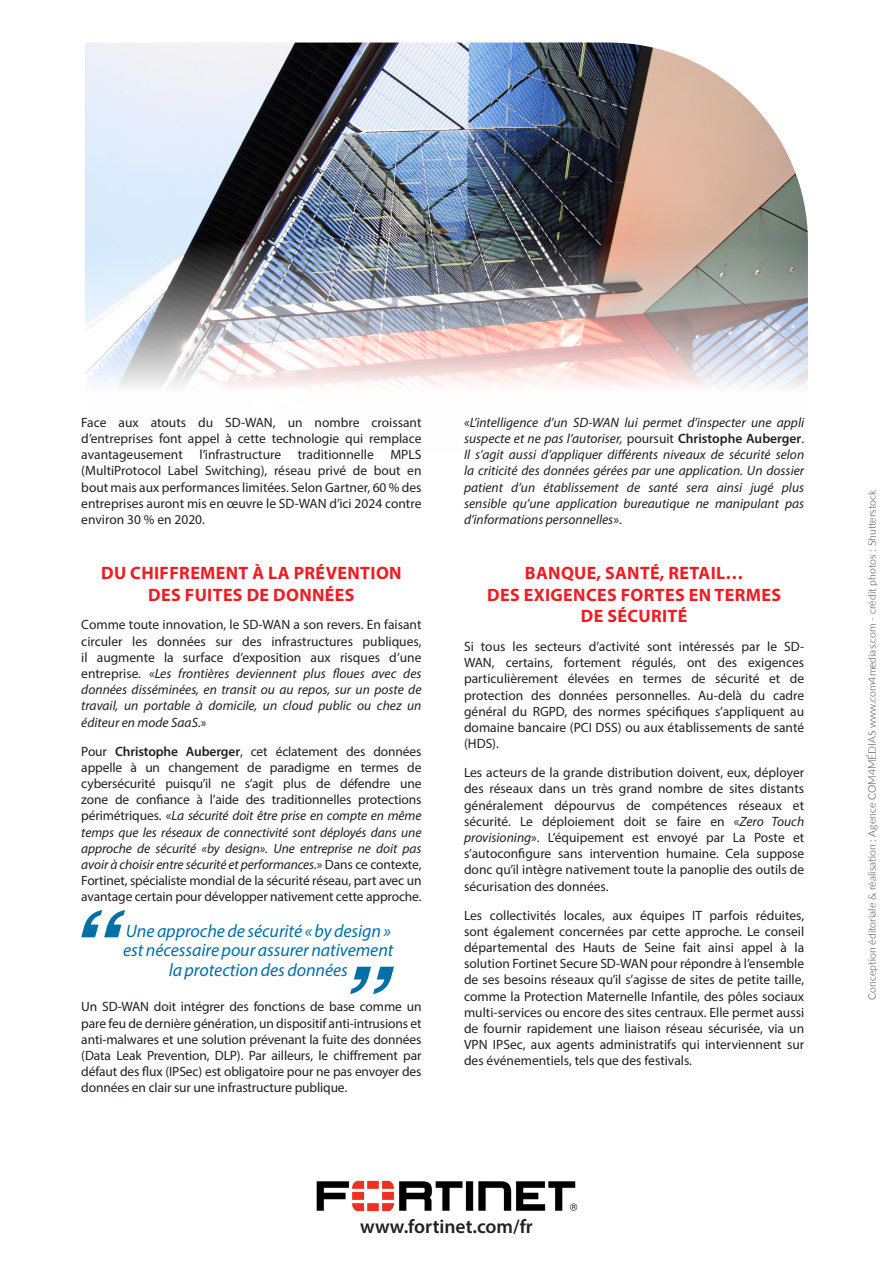
<style>
.page{position:relative;width:893px;height:1263px;background:#fff}
.page>*{position:absolute;margin:0;border:0;box-sizing:border-box;transform-origin:0 0}
.t1{font:600 19.5px "Myriad Pro";color:#231f20}
.t2{font:700 18px/21.6px "Myriad Pro";letter-spacing:.02em;color:#ee1d23;text-align:center}
.t3{font:italic 18px/19.5px "Myriad Pro";letter-spacing:-.005em;color:#0070a7;text-align:center}
.t4{font:13.5px/16.2px "Myriad Pro";color:#231f20;text-align:justify}
.t5{font:italic 13.5px/16.2px "Myriad Pro";color:#231f20;text-align:justify}
.t6{font:300 10.5px "Lato";color:#3e3e3f}
.s1{font-style:italic}
.s2{font-weight:600}
.s3{font-style:normal}
.s4{font-weight:600;font-style:normal}
</style>
<div class="page">
<img style="left:316px;top:1180px;width:262px;height:32px">
<img style="left:85px;top:43px;width:723px;height:344px">
<svg style="left:81px;top:910px;width:44px;height:27px"></svg>
<svg style="left:350px;top:967px;width:44px;height:27px"></svg>
<p class="t4" style="left:81px;top:414px;width:342px">Face aux atouts du SD-WAN, un nombre croissant d’entreprises font appel à cette technologie qui remplace avantageusement l’infrastructure traditionnelle MPLS (MultiProtocol Label Switching), réseau privé de bout en bout mais aux performances limitées. Selon Gartner, 60 % des entreprises auront mis en œuvre le SD-WAN d’ici 2024 contre environ 30 % en 2020.</p>
<h2 class="t2" style="left:101px;top:561px;width:302px">DU CHIFFREMENT À LA PRÉVENTION<br>DES FUITES DE DONNÉES</h2>
<p class="t4" style="left:81px;top:617px;width:342px">Comme toute innovation, le SD-WAN a son revers. En faisant circuler les données sur des infrastructures publiques, il augmente la surface d’exposition aux risques d’une entreprise. «<span class="s1">Les frontières deviennent plus floues avec des données disséminées, en transit ou au repos, sur un poste de travail, un portable à domicile, un cloud public ou chez un éditeur en mode SaaS.</span>»</p>
<p class="t4" style="left:81px;top:743px;width:342px">Pour <span class="s2">Christophe Auberger</span>, cet éclatement des données appelle à un changement de paradigme en termes de cybersécurité puisqu’il ne s’agit plus de défendre une zone de confiance à l’aide des traditionnelles protections périmétriques. «<span class="s1">La sécurité doit être prise en compte en même temps que les réseaux de connectivité sont déployés dans une approche de sécurité «by design». Une entreprise ne doit pas avoir à choisir entre sécurité et performances.</span>» Dans ce contexte, Fortinet, spécialiste mondial de la sécurité réseau, part avec un avantage certain pour développer nativement cette approche.</p>
<h2 class="t3" style="left:123px;top:920px;width:272px">Une approche de sécurité « by design » est nécessaire pour assurer nativement la protection des données</h2>
<p class="t4" style="left:81px;top:998px;width:342px">Un SD-WAN doit intégrer des fonctions de base comme un pare feu de dernière génération, un dispositif anti-intrusions et anti-malwares et une solution prévenant la fuite des données (Data Leak Prevention, DLP). Par ailleurs, le chiffrement par défaut des flux (IPSec) est obligatoire pour ne pas envoyer des données en clair sur une infrastructure publique.</p>
<p class="t5" style="left:464px;top:414px;width:342px"><span class="s3">«</span>L’intelligence d’un SD-WAN lui permet d’inspecter une appli suspecte et ne pas l’autoriser, <span class="s3">poursuit</span> <span class="s4">Christophe Auberger</span><span class="s3">.<br></span>Il s’agit aussi d’appliquer différents niveaux de sécurité selon la criticité des données gérées par une application. Un dossier patient d’un établissement de santé sera ainsi jugé plus sensible qu’une application bureautique ne manipulant pas d’informations personnelles<span class="s3">».</span></p>
<h2 class="t2" style="left:487px;top:561px;width:295px">BANQUE, SANTÉ, RETAIL…<br>DES EXIGENCES FORTES EN TERMES<br>DE SÉCURITÉ</h2>
<p class="t4" style="left:464px;top:638px;width:342px">Si tous les secteurs d’activité sont intéressés par le SD-WAN, certains, fortement régulés, ont des exigences particulièrement élevées en termes de sécurité et de protection des données personnelles. Au-delà du cadre général du RGPD, des normes spécifiques s’appliquent au domaine bancaire (PCI DSS) ou aux établissements de santé (HDS).</p>
<p class="t4" style="left:464px;top:764px;width:342px">Les acteurs de la grande distribution doivent, eux, déployer des réseaux dans un très grand nombre de sites distants généralement dépourvus de compétences réseaux et sécurité. Le déploiement doit se faire en «<span class="s1">Zero Touch provisioning</span>». L’équipement est envoyé par La Poste et s’autoconfigure sans intervention humaine. Cela suppose donc qu’il intègre nativement toute la panoplie des outils de sécurisation des données.</p>
<p class="t4" style="left:464px;top:907px;width:342px">Les collectivités locales, aux équipes IT parfois réduites, sont également concernées par cette approche. Le conseil départemental des Hauts de Seine fait ainsi appel à la solution Fortinet Secure SD-WAN pour répondre à l’ensemble de ses besoins réseaux qu’il s’agisse de sites de petite taille, comme la Protection Maternelle Infantile, des pôles sociaux multi-services ou encore des sites centraux. Elle permet aussi de fournir rapidement une liaison réseau sécurisée, via un VPN IPSec, aux agents administratifs qui interviennent sur des événementiels, tels que des festivals.</p>
<h1 class="t1" style="left:360px;top:1214px;width:174px">www.fortinet.com/fr</h1>
<p class="t6" style="left:865px;top:1000px;width:511px;rotate:-90deg">Conception éditoriale &amp; réalisation : Agence COM4MÉDIAS www.com4medias.com - crédit photos : Shutterstock</p>
</div>
